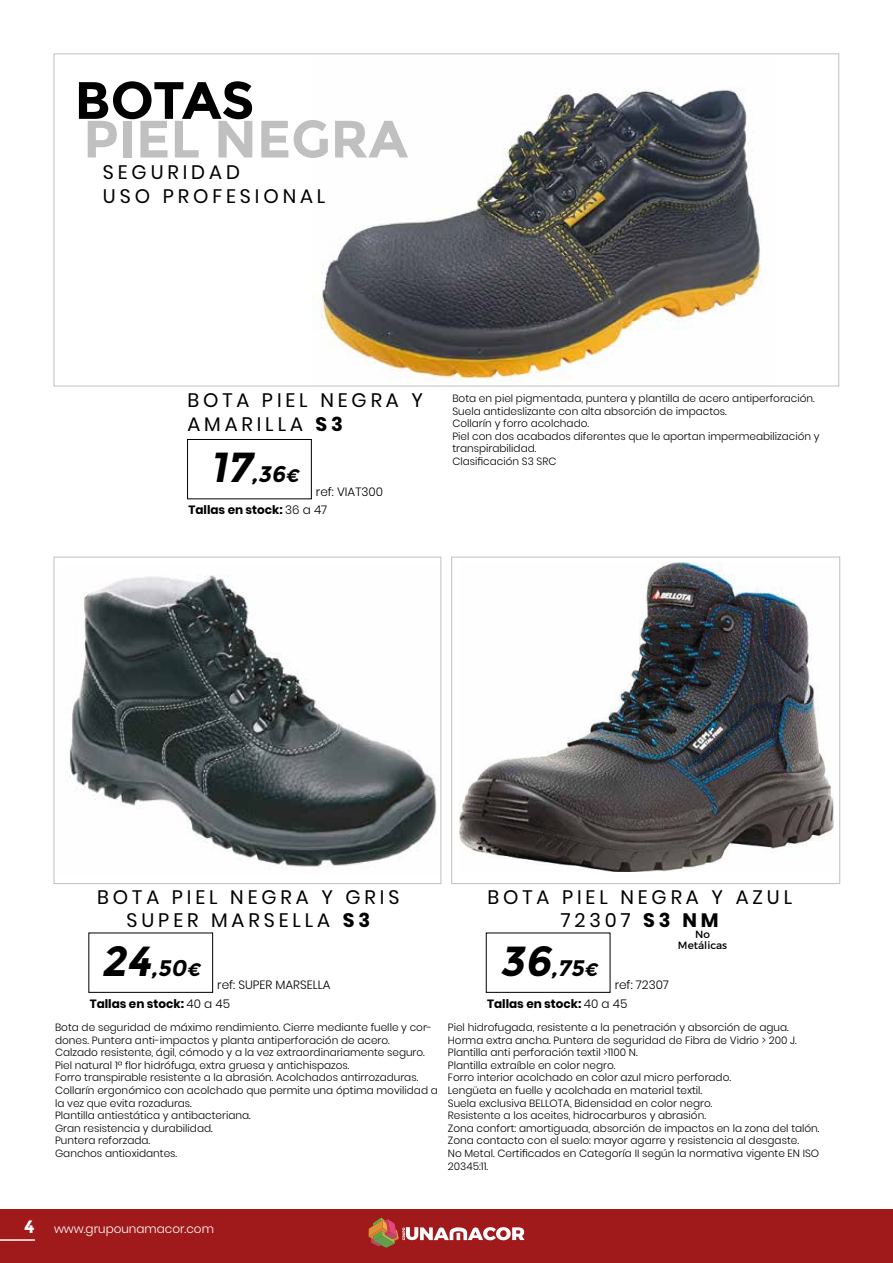
<style>
.page{position:relative;width:893px;height:1263px;background:#fff}
.page>*{position:absolute;margin:0;border:0;box-sizing:border-box;transform-origin:0 0}
.t1{font:700 52.5px "Montserrat";color:#c0c0c0}
.t2{font:700 52.5px "Montserrat";letter-spacing:-.01em;color:#000}
.t3{font:italic 700 22.5px "Montserrat";color:#000}
.t4{font:19.5px/23.4px "Poppins";letter-spacing:.2em;color:#000}
.t5{font:700 12px "Poppins";color:#000}
.t6{font:300 12px "Poppins";color:#000}
.t7{font:300 12px "Poppins";color:#fff}
.t8{font:300 10.5px/12.6px "Poppins";color:#000}
.t9{font:10.5px/10.1px "Montserrat";color:#000;text-align:center}
.s1{font-weight:700}
.s2{font-size:42px}
.s3{font-size:18px}
.s4{font-weight:300}
.s5{font-family:"Montserrat";font-weight:700;font-size:18px}
</style>
<div class="page">
<div style="left:0;top:1209px;width:893px;height:54px;background:#a11a1b"></div>
<hr style="left:0;top:1239px;width:35px;height:2px;background:#fff">
<svg style="left:369px;top:1217px;width:155px;height:31px"></svg>
<div style="left:187px;top:439px;width:125px;height:60px;border:1px solid #000"></div>
<img style="left:315px;top:88px;width:447px;height:294px">
<img style="left:69px;top:575px;width:368px;height:293px">
<div style="left:54px;top:557px;width:387px;height:327px;border:1px solid #c0c0c0"></div>
<img style="left:460px;top:563px;width:373px;height:309px">
<div style="left:451px;top:557px;width:389px;height:327px;border:1px solid #c0c0c0"></div>
<h1 class="t2" style="left:74px;top:69px;width:182px">BOTAS</h1>
<h1 class="t1" style="left:83px;top:108px;width:326px">PIEL NEGRA</h1>
<h3 class="t4" style="left:103px;top:161px;width:224px">SEGURIDAD<br>USO PROFESIONAL</h3>
<h3 class="t4" style="left:187px;top:389px;width:237px">BOTA PIEL NEGRA Y<br>AMARILLA <span class="s1">S3</span></h3>
<h2 class="t3" style="left:210px;top:461px;width:94px"><span class="s2">17</span>,36<span class="s3">€</span></h2>
<p class="t6" style="left:316px;top:484px;width:69px">ref: VIAT300</p>
<p class="t5" style="left:188px;top:503px;width:140px">Tallas en stock: <span class="s4">36 a 47</span></p>
<p class="t8" style="left:452px;top:392px;width:369px">Bota en piel pigmentada, puntera y plantilla de acero antiperforación.<br>Suela antideslizante con alta absorción de impactos.<br>Collarín y forro acolchado.<br>Piel con dos acabados diferentes que le aportan impermeabilización y transpirabilidad.<br>Clasificación S3 SRC</p>
<h3 class="t4" style="left:97px;top:886px;width:304px;text-align:center">BOTA PIEL NEGRA Y GRIS<br>SUPER MARSELLA <span class="s1">S3</span></h3>
<h3 class="t4" style="left:487px;top:886px;width:306px;text-align:center">BOTA PIEL NEGRA Y AZUL<br>72307 <span class="s1">S3 NM</span></h3>
<h2 class="t3" style="left:101px;top:954px;width:105px"><span class="s2">24</span>,50<span class="s3">€</span></h2>
<h2 class="t3" style="left:499px;top:954px;width:103px"><span class="s2">36</span>,75<span class="s3">€</span></h2>
<p class="t6" style="left:217px;top:978px;width:115px">ref: SUPER MARSELLA</p>
<p class="t6" style="left:615px;top:978px;width:56px">ref: 72307</p>
<p class="t5" style="left:90px;top:997px;width:142px">Tallas en stock: <span class="s4">40 a 45</span></p>
<p class="t5" style="left:487px;top:997px;width:142px">Tallas en stock: <span class="s4">40 a 45</span></p>
<p class="t9" style="left:678px;top:929px;width:51px">No<br>Metálicas</p>
<p class="t8" style="left:55px;top:1021px;width:384px">Bota de seguridad de máximo rendimiento. Cierre mediante fuelle y cor&shy;dones. Puntera anti-impactos y planta antiperforación de acero.<br>Calzado resistente, ágil, cómodo y a la vez extraordinariamente seguro.<br>Piel natural 1ª flor hidrófuga, extra gruesa y antichispazos.<br>Forro transpirable resistente a la abrasión. Acolchados antirrozaduras.<br>Collarín ergonómico con acolchado que permite una óptima movilidad a la vez que evita rozaduras.<br>Plantilla antiestática y antibacteriana.<br>Gran resistencia y durabilidad.<br>Puntera reforzada.<br>Ganchos antioxidantes.</p>
<p class="t8" style="left:448px;top:1021px;width:373px">Piel hidrofugada, resistente a la penetración y absorción de agua.<br>Horma extra ancha. Puntera de seguridad de Fibra de Vidrio &gt; 200 J.<br>Plantilla anti perforación textil &gt;1100 N.<br>Plantilla extraíble en color negro.<br>Forro interior acolchado en color azul micro perforado.<br>Lengüeta en fuelle y acolchada en material textil.<br>Suela exclusiva BELLOTA, Bidensidad en color negro.<br>Resistente a los aceites, hidrocarburos y abrasión.<br>Zona confort: amortiguada, absorción de impactos en la zona del talón.<br>Zona contacto con el suelo: mayor agarre y resistencia al desgaste.<br>No Metal. Certificados en Categoría II según la normativa vigente EN ISO 20345:11.</p>
<p class="t7" style="left:24px;top:1222px;width:191px"><span class="s5">4</span> www.grupounamacor.com</p>
</div>
